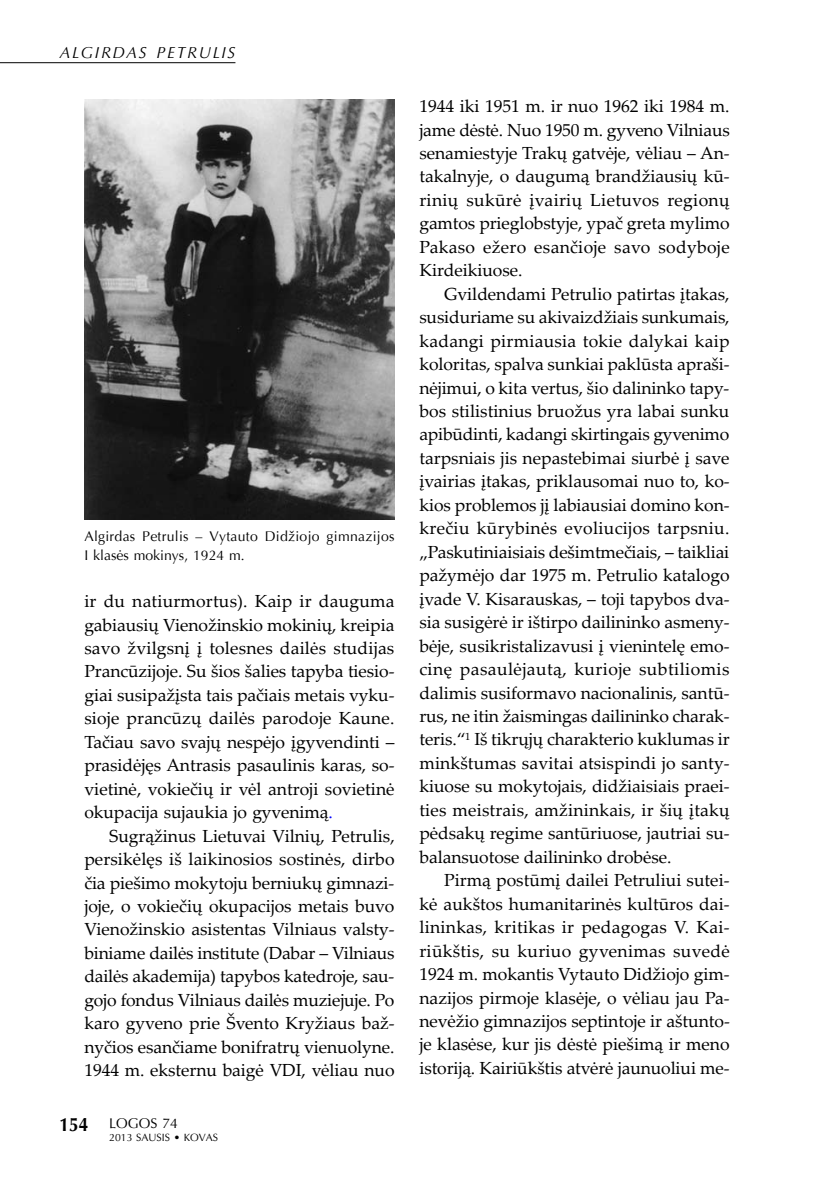
<style>
.page{position:relative;width:819px;height:1191px;background:#fff}
.page>*{position:absolute;margin:0;border:0;box-sizing:border-box;transform-origin:0 0}
.t1{font:17.5px/23.4px "Palatino Linotype";letter-spacing:-.005em;color:#000;text-align:justify}
.t2{font:italic 15.75px "Optima";letter-spacing:.11em;color:#000}
.t3{font:14px/19.2px "Optima";letter-spacing:.02em;color:#000}
.t4{font:10.5px "Optima";color:#000}
.s1{color:#00f}
.s2{font-weight:700;font-size:19.25px}
</style>
<div class="page">
<hr style="left:0;top:62px;width:235px;height:1px;background:#000">
<img style="left:84px;top:99px;width:310px;height:421px">
<p class="t2" style="left:60px;top:42px;width:177px">ALGIRDAS PETRULIS</p>
<p class="t3" style="left:84px;top:527px;width:311px">Algirdas Petrulis – Vytauto Didžiojo gimnazijos<br>I klasės mokinys, 1924 m.</p>
<p class="t1" style="left:84px;top:588px;width:312px">ir du natiurmortus). Kaip ir dauguma gabiausių Vienožinskio mokinių, kreipia savo žvilgsnį į tolesnes dailės studijas Prancūzijoje. Su šios šalies tapyba tiesio&shy;giai susipažįsta tais pačiais metais vyku&shy;sioje prancūzų dailės parodoje Kaune.<br>Tačiau savo svajų nespėjo įgyvendinti – prasidėjęs Antrasis pasaulinis karas, so&shy;vietinė, vokiečių ir vėl antroji sovietinė okupacija sujaukia jo gyvenimą<span class="s1">.</span></p>
<p class="t1" style="left:84px;top:823px;width:312px;text-indent:25px">Sugrąžinus Lietuvai Vilnių, Petrulis, persikėlęs iš laikinosios sostinės, dirbo čia piešimo mokytoju berniukų gimnazi&shy;joje, o vokiečių okupacijos metais buvo Vienožinskio asistentas Vilniaus valsty&shy;biniame dailės institute (Dabar – Vilniaus dailės akademija) tapybos katedroje, sau&shy;gojo fondus Vilniaus dailės muziejuje. Po karo gyveno prie Švento Kryžiaus baž&shy;nyčios esančiame bonifratrų vienuolyne.<br>1944 m. eksternu baigė VDI, vėliau nuo</p>
<p class="t3" style="left:59px;top:1114px;width:120px"><span class="s2">154</span> LOGOS 74</p>
<p class="t4" style="left:109px;top:1130px;width:110px">2013 SAUSIS • KOVAS</p>
<p class="t1" style="left:419px;top:94px;width:312px">1944 iki 1951 m. ir nuo 1962 iki 1984 m. jame dėstė. Nuo 1950 m. gyveno Vilniaus senamiestyje Trakų gatvėje, vėliau – An&shy;takalnyje, o daugumą brandžiausių kū&shy;rinių sukūrė įvairių Lietuvos regionų gamtos prieglobstyje, ypač greta mylimo Pakaso ežero esančioje savo sodyboje Kirdeikiuose.</p>
<p class="t1" style="left:419px;top:281px;width:312px;text-indent:25px">Gvildendami Petrulio patirtas įtakas, susiduriame su akivaizdžiais sunkumais, kadangi pirmiausia tokie dalykai kaip koloritas, spalva sunkiai paklūsta apraši&shy;nėjimui, o kita vertus, šio dalininko tapy&shy;bos stilistinius bruožus yra labai sunku apibūdinti, kadangi skirtingais gyvenimo tarpsniais jis nepastebimai siurbė į save įvairias įtakas, priklausomai nuo to, ko&shy;kios problemos jį labiausiai domino kon&shy;krečiu kūrybinės evoliucijos tarpsniu. „Paskutiniaisiais dešimtmečiais, – taikliai pažymėjo dar 1975 m. Petrulio katalogo įvade V. Kisarauskas, – toji tapybos dva&shy;sia susigėrė ir ištirpo dailininko asmeny&shy;bėje, susikristalizavusi į vienintelę emo&shy;cinę pasaulėjautą, kurioje subtiliomis dalimis susiformavo nacionalinis, santū&shy;rus, ne itin žaismingas dailininko charak&shy;teris.“<sup>1</sup> Iš tikrųjų charakterio kuklumas ir minkštumas savitai atsispindi jo santy&shy;kiuose su mokytojais, didžiaisiais praei&shy;ties meistrais, amžininkais, ir šių įtakų pėdsakų regime santūriuose, jautriai su&shy;balansuotose dailininko drobėse.</p>
<p class="t1" style="left:419px;top:868px;width:312px;text-indent:25px">Pirmą postūmį dailei Petruliui sutei&shy;kė aukštos humanitarinės kultūros dai&shy;lininkas, kritikas ir pedagogas V. Kai&shy;riūkštis, su kuriuo gyvenimas suvedė 1924 m. mokantis Vytauto Didžiojo gim&shy;nazijos pirmoje klasėje, o vėliau jau Pa&shy;nevėžio gimnazijos septintoje ir aštunto&shy;je klasėse, kur jis dėstė piešimą ir meno istoriją. Kairiūkštis atvėrė jaunuoliui me-</p>
</div>
